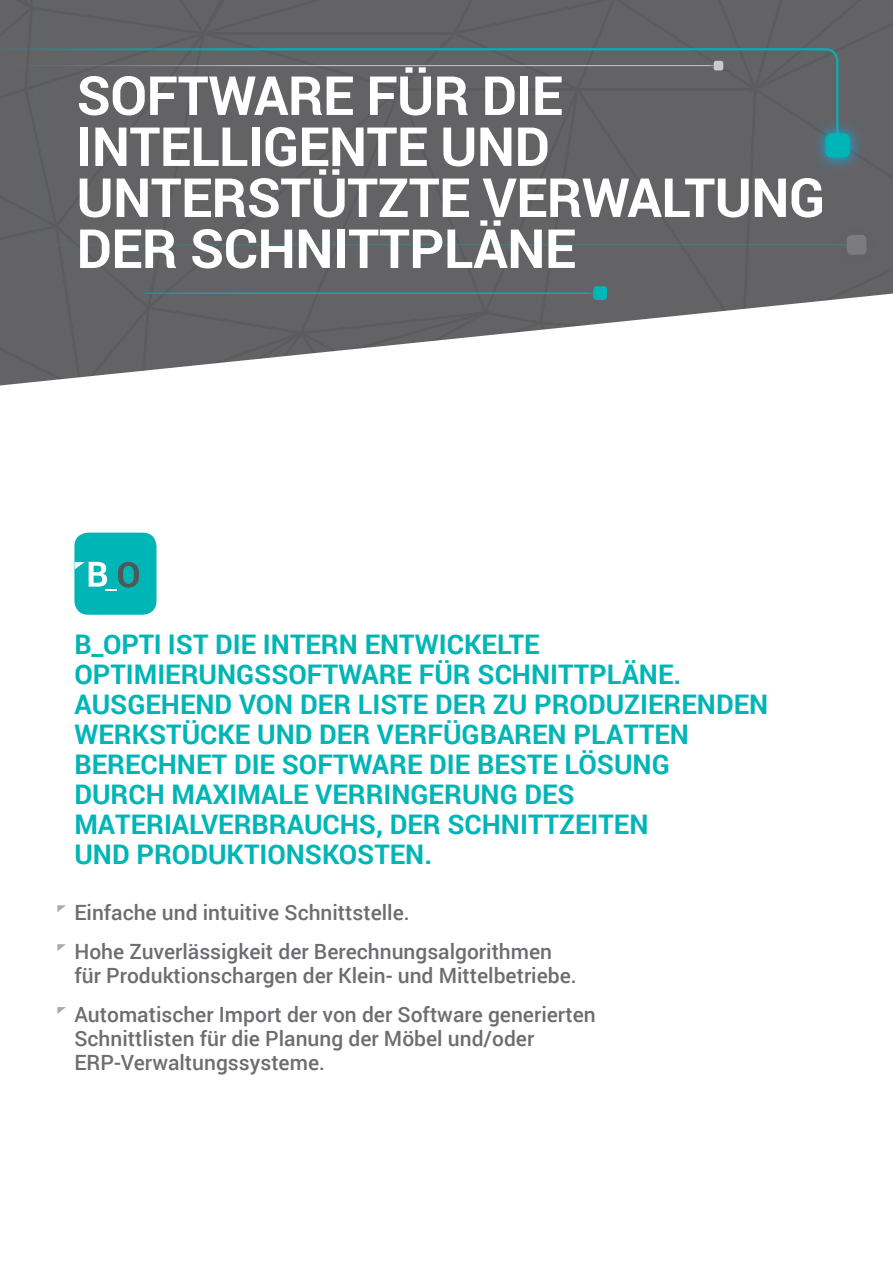
<style>
.page{position:relative;width:893px;height:1263px;background:#fff}
.page>*{position:absolute;margin:0;border:0;box-sizing:border-box;transform-origin:0 0}
.PAG_NERE_-_TITOLO{font:700 54px/51px "Roboto";letter-spacing:-.01em;color:#fff}
.PAG_NERE_-_INTRO_ver{font:700 27px/30px "Roboto";color:#00b5b6}
.PAG_NERE_-_TESTO{font:500 21px/24px "Roboto";color:#6c6d70}
</style>
<div class="page">
<svg style="left:0;top:0;width:893px;height:386px"></svg>
<div style="left:0;top:47px;width:35px;height:88px;background:#636366"></div>
<svg style="left:848px;top:119px;width:16px;height:53px"></svg>
<div style="left:826px;top:133px;width:24px;height:25px;background:#00b5b6;border-radius:6px"></div>
<hr style="left:0;top:65px;width:714px;height:1px;background:#c9cacc">
<hr style="left:145px;top:292px;width:448px;height:2px;background:#00b5b6">
<div style="left:586px;top:279px;width:28px;height:28px;background:#636366"></div>
<div style="left:593px;top:286px;width:14px;height:14px;background:#00b5b6;border-radius:3px"></div>
<div style="left:838px;top:226px;width:37px;height:38px;background:#626265"></div>
<div style="left:847px;top:235px;width:19px;height:20px;background:#7c7c7f;border-radius:5px"></div>
<div style="left:35px;top:0;width:813px;height:247px;background:#636366"></div>
<div style="left:74px;top:533px;width:82px;height:82px;background:#00b5b6;border-radius:14px"></div>
<svg style="left:74px;top:562px;width:65px;height:29px"></svg>
<svg style="left:57px;top:905px;width:9px;height:7px"></svg>
<svg style="left:57px;top:944px;width:9px;height:7px"></svg>
<svg style="left:57px;top:1007px;width:9px;height:7px"></svg>
<p class="PAG_NERE_-_TITOLO" style="left:77px;top:68px;width:750px">SOFTWARE FÜR DIE<br>INTELLIGENTE UND<br>UNTERSTÜTZTE VERWALTUNG<br>DER SCHNITTPLÄNE</p>
<p class="PAG_NERE_-_INTRO_ver" style="left:74px;top:628px;width:608px">B_OPTI IST DIE INTERN ENTWICKELTE<br>OPTIMIERUNGSSOFTWARE FÜR SCHNITTPLÄNE.</p>
<p class="PAG_NERE_-_INTRO_ver" style="left:74px;top:688px;width:695px">AUSGEHEND VON DER LISTE DER ZU PRODUZIERENDEN WERKSTÜCKE UND DER VERFÜGBAREN PLATTEN BERECHNET DIE SOFTWARE DIE BESTE LÖSUNG<br>DURCH MAXIMALE VERRINGERUNG DES MATERIALVERBRAUCHS, DER SCHNITTZEITEN<br>UND PRODUKTIONSKOSTEN.</p>
<p class="PAG_NERE_-_TESTO" style="left:74px;top:899px;width:337px">Einfache und intuitive Schnittstelle.</p>
<p class="PAG_NERE_-_TESTO" style="left:74px;top:938px;width:504px">Hohe Zuverlässigkeit der Berechnungsalgorithmen für Produktionschargen der Klein- und Mittelbetriebe.</p>
<p class="PAG_NERE_-_TESTO" style="left:74px;top:1001px;width:523px">Automatischer Import der von der Software generierten<br>Schnittlisten für die Planung der Möbel und/oder<br>ERP‑Verwaltungssysteme.</p>
</div>
